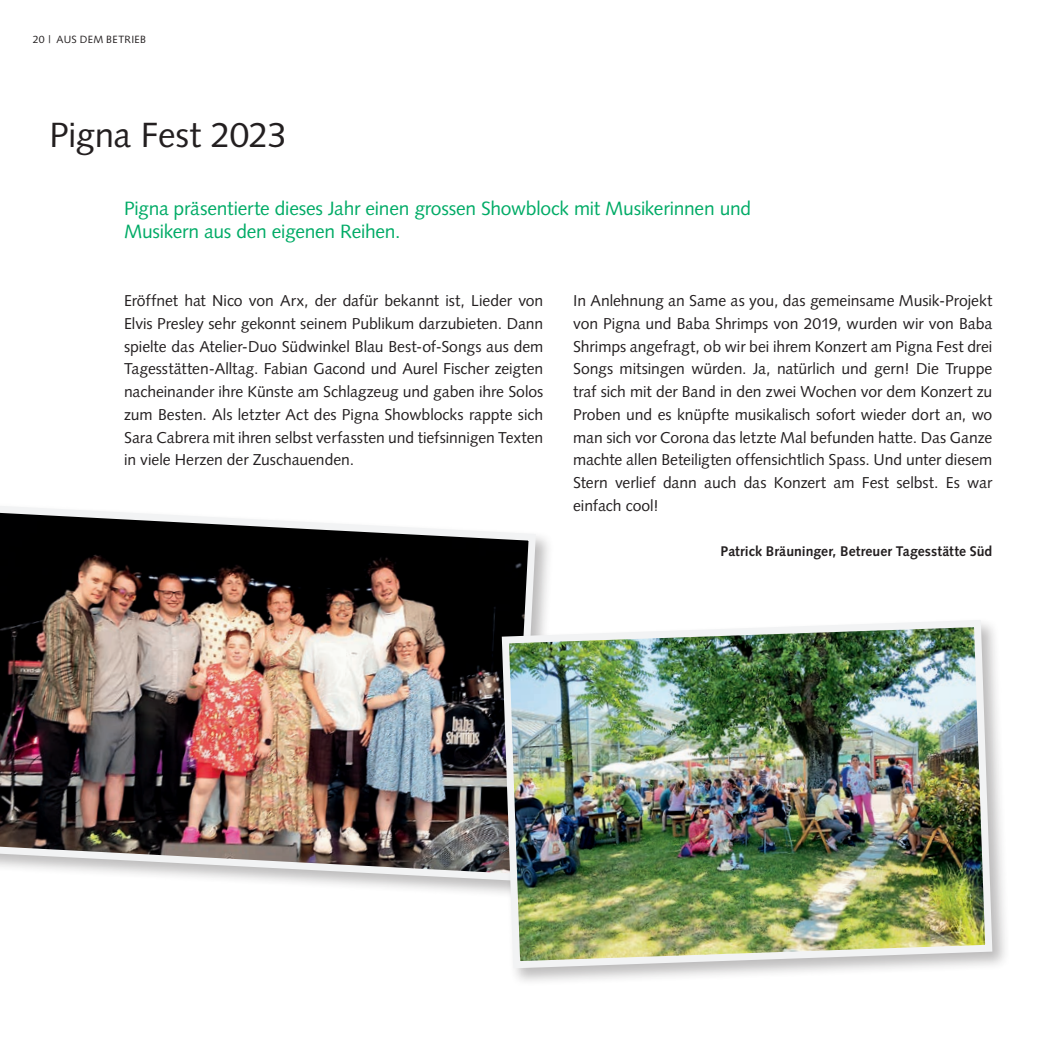
<style>
.page{position:relative;width:1042px;height:1042px;background:#fff}
.page>*{position:absolute;margin:0;border:0;box-sizing:border-box;transform-origin:0 0}
.t1{font:35px "Syntax LT Std";letter-spacing:-.01em;color:#231f20}
.t2{font:19.25px/22.8px "Syntax LT Std";letter-spacing:-.015em;color:#00ab66}
.t3{font:15.75px/22.8px "Syntax LT Std";letter-spacing:-.005em;color:#231f20;text-align:justify}
.t4{font:700 14px "Syntax LT Std";letter-spacing:.005em;color:#231f20}
.t5{font:10.5px "Syntax LT Std";letter-spacing:.035em;color:#231f20}
</style>
<div class="page">
<div style="left:0;top:502px;width:554px;height:397px;background:#231f20;opacity:.3"></div>
<img style="left:0;top:502px;width:539px;height:382px">
<div style="left:498px;top:616px;width:512px;height:370px;background:#231f20;opacity:.3"></div>
<img style="left:498px;top:616px;width:498px;height:356px">
<p class="t5" style="left:33px;top:33px;width:115px">20 | AUS DEM BETRIEB</p>
<h1 class="t1" style="left:50px;top:114px;width:239px">Pigna Fest 2023</h1>
<p class="t2" style="left:124px;top:197px;width:629px">Pigna präsentierte dieses Jahr einen grossen Showblock mit Musikerinnen und<br>Musikern aus den eigenen Reihen.</p>
<p class="t3" style="left:124px;top:289px;width:421px">Eröffnet hat Nico von Arx, der dafür bekannt ist, Lieder von Elvis Presley sehr gekonnt seinem Publikum darzubieten. Dann spielte das Atelier-Duo Südwinkel Blau Best-of-Songs aus dem Tagesstätten-Alltag. Fabian Gacond und Aurel Fischer zeigten nacheinander ihre Künste am Schlagzeug und gaben ihre Solos zum Besten. Als letzter Act des Pigna Showblocks rappte sich Sara Cabrera mit ihren selbst verfassten und tiefsinnigen Texten in viele Herzen der Zuschauenden.</p>
<p class="t3" style="left:573px;top:289px;width:421px">In Anlehnung an Same as you, das gemeinsame Musik-Projekt von Pigna und Baba Shrimps von 2019, wurden wir von Baba Shrimps angefragt, ob wir bei ihrem Konzert am Pigna Fest drei Songs mitsingen würden. Ja, natürlich und gern! Die Truppe traf sich mit der Band in den zwei Wochen vor dem Konzert zu Proben und es knüpfte musikalisch sofort wieder dort an, wo man sich vor Corona das letzte Mal befunden hatte. Das Ganze machte allen Beteiligten offensichtlich Spass. Und unter diesem Stern verlief dann auch das Konzert am Fest selbst. Es war einfach cool!</p>
<p class="t4" style="left:720px;top:543px;width:273px">Patrick Bräuninger, Betreuer Tagesstätte Süd</p>
</div>
